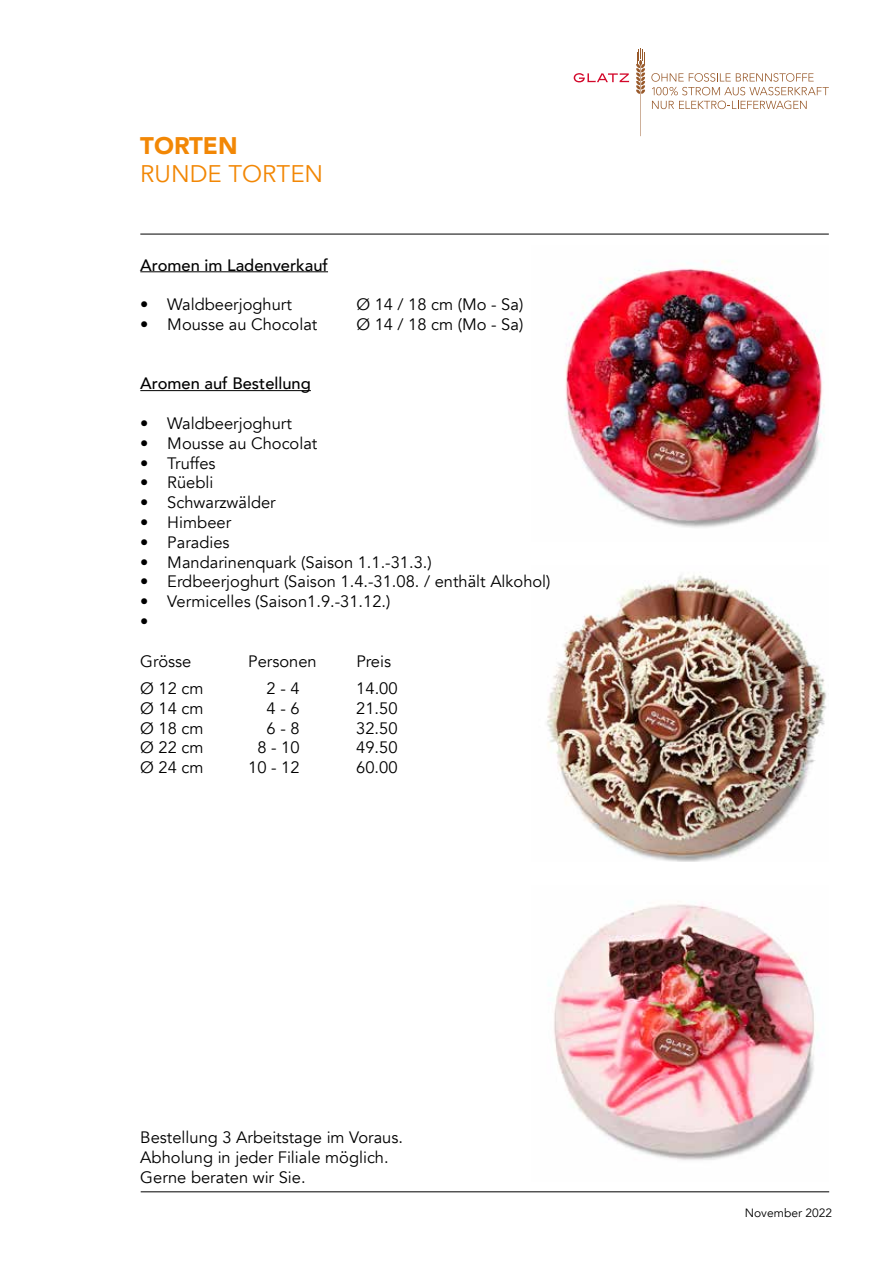
<style>
.page{position:relative;width:893px;height:1263px;background:#fff}
.page>*{position:absolute;margin:0;border:0;box-sizing:border-box;transform-origin:0 0}
.t1{font:24px "Avenir";color:#f28705}
.t2{font:900 24px "Avenir";color:#f28705}
.t3{font:16.5px/19.8px "Avenir";color:#000}
.t4{font:500 16.5px "Avenir";color:#000}
.t5{font:12px "Avenir";color:#000}
</style>
<div class="page">
<img style="left:565px;top:261px;width:260px;height:267px">
<img style="left:547px;top:575px;width:279px;height:287px">
<img style="left:554px;top:904px;width:265px;height:257px">
<hr style="left:140px;top:271px;width:188px;height:1px;background:#000">
<hr style="left:140px;top:390px;width:171px;height:1px;background:#000">
<hr style="left:140px;top:234px;width:689px;height:1px;background:#000">
<hr style="left:141px;top:1191px;width:688px;height:1px;background:#000">
<svg style="left:651px;top:73px;width:178px;height:36px"></svg>
<svg style="left:574px;top:73px;width:55px;height:9px"></svg>
<svg style="left:636px;top:48px;width:9px;height:88px"></svg>
<h1 class="t2" style="left:140px;top:125px;width:99px">TORTEN</h1>
<h1 class="t1" style="left:140px;top:160px;width:184px">RUNDE TORTEN</h1>
<p class="t4" style="left:140px;top:251px;width:189px">Aromen im Ladenverkauf</p>
<p class="t3" style="left:140px;top:295px;width:153px">• Waldbeerjoghurt</p>
<p class="t3" style="left:356px;top:295px;width:168px">Ø 14 / 18 cm (Mo - Sa)</p>
<p class="t3" style="left:140px;top:315px;width:179px">• Mousse au Chocolat</p>
<p class="t3" style="left:356px;top:315px;width:168px">Ø 14 / 18 cm (Mo - Sa)</p>
<p class="t4" style="left:140px;top:369px;width:172px">Aromen auf Bestellung</p>
<p class="t3" style="left:140px;top:414px;width:153px">• Waldbeerjoghurt</p>
<p class="t3" style="left:140px;top:433px;width:179px">• Mousse au Chocolat</p>
<p class="t3" style="left:140px;top:453px;width:77px">• Truffes</p>
<p class="t3" style="left:140px;top:473px;width:75px">• Rüebli</p>
<p class="t3" style="left:140px;top:493px;width:137px">• Schwarzwälder</p>
<p class="t3" style="left:140px;top:513px;width:92px">• Himbeer</p>
<p class="t3" style="left:140px;top:532px;width:91px">• Paradies</p>
<p class="t3" style="left:140px;top:552px;width:293px">• Mandarinenquark (Saison 1.1.-31.3.)</p>
<p class="t3" style="left:140px;top:572px;width:412px">• Erdbeerjoghurt (Saison 1.4.-31.08. / enthält Alkohol)</p>
<p class="t3" style="left:140px;top:592px;width:252px">• Vermicelles (Saison1.9.-31.12.) •</p>
<p class="t3" style="left:140px;top:651px;width:53px">Grösse</p>
<p class="t3" style="left:248px;top:651px;width:70px">Personen</p>
<p class="t3" style="left:356px;top:651px;width:36px">Preis</p>
<p class="t3" style="left:140px;top:679px;width:65px">Ø 12 cm</p>
<p class="t3" style="left:267px;top:679px;width:35px">2 - 4</p>
<p class="t3" style="left:356px;top:679px;width:43px">14.00</p>
<p class="t3" style="left:140px;top:698px;width:65px">Ø 14 cm</p>
<p class="t3" style="left:267px;top:698px;width:35px">4 - 6</p>
<p class="t3" style="left:356px;top:698px;width:43px">21.50</p>
<p class="t3" style="left:140px;top:718px;width:65px">Ø 18 cm</p>
<p class="t3" style="left:267px;top:718px;width:35px">6 - 8</p>
<p class="t3" style="left:356px;top:718px;width:43px">32.50</p>
<p class="t3" style="left:140px;top:738px;width:65px">Ø 22 cm</p>
<p class="t3" style="left:257px;top:738px;width:44px">8 - 10</p>
<p class="t3" style="left:356px;top:738px;width:43px">49.50</p>
<p class="t3" style="left:140px;top:758px;width:65px">Ø 24 cm</p>
<p class="t3" style="left:248px;top:758px;width:53px">10 - 12</p>
<p class="t3" style="left:356px;top:758px;width:43px">60.00</p>
<p class="t3" style="left:140px;top:1128px;width:264px">Bestellung 3 Arbeitstage im Voraus.<br>Abholung in jeder Filiale möglich.<br>Gerne beraten wir Sie.</p>
<p class="t5" style="left:745px;top:1205px;width:89px">November 2022</p>
</div>
